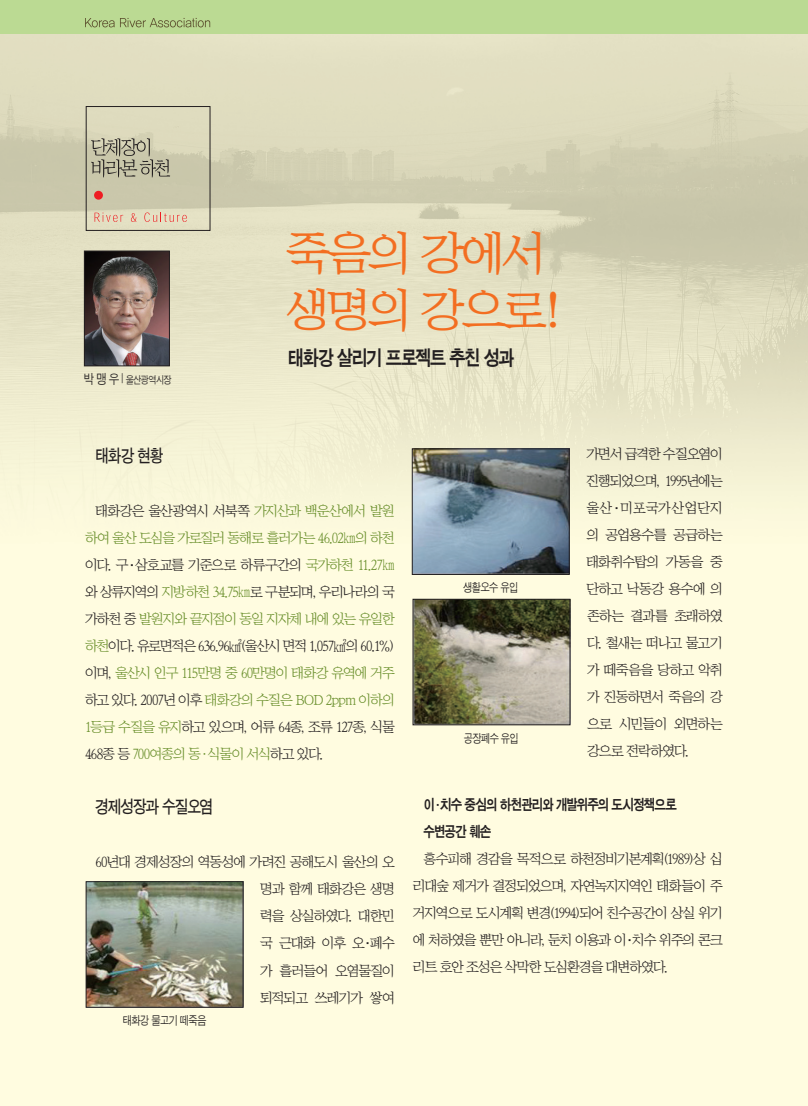
<style>
.page{position:relative;width:808px;height:1106px;background:#fff}
.page>*{position:absolute;margin:0;border:0;box-sizing:border-box;transform-origin:0 0}
.t1{font:48px/57.6px "San Ns B";letter-spacing:-.075em;color:#f36e21}
.t2{font:21px "Sand Kg";letter-spacing:-.075em;color:#231f20;scale:.85 1}
.t3{font:18px "Sand Tg";letter-spacing:-.09em;color:#231f20;scale:.85 1}
.t4{font:15px/27px "Sand Kg";letter-spacing:-.07em;color:#231f20;scale:.85 1}
.t5{font:14.25px/27px "San Ns M";letter-spacing:-.075em;color:#231f20;text-align:justify}
.t6{font:14.25px/27px "San Ns M";letter-spacing:-.075em;color:#688e2a;text-align:justify}
.t7{font:12px "Sand Jg";letter-spacing:-.05em;color:#231f20;scale:.85 1}
.t8{font:10.5px "Sand Jg";letter-spacing:-.05em;color:#231f20;scale:.85 1}
.s1{font-size:13.5px}
.s2{color:#231f20}
.s3{font-family:"Sand Jg";color:#231f20}
.s4{font-family:"Sand Jg"}
</style>
<div class="page">
<div style="left:0;top:0;width:808px;height:34px;background:#bbda93"></div>
<svg style="left:85px;top:18px;width:125px;height:9px"></svg>
<div style="left:0;top:34px;width:808px;height:1072px;background:#fffce0"></div>
<img style="left:0;top:34px;width:808px;height:541px">
<div style="left:86px;top:106px;width:124px;height:125px;border:1px solid #231f20"></div>
<svg style="left:95px;top:212px;width:28px;height:10px"></svg>
<svg style="left:131px;top:213px;width:6px;height:9px"></svg>
<svg style="left:144px;top:212px;width:43px;height:10px"></svg>
<svg style="left:91px;top:138px;width:79px;height:39px;background:#aeab94"></svg>
<div style="left:94px;top:191px;width:9px;height:9px;background:#ee1d23;border-radius:50%"></div>
<img style="left:86px;top:253px;width:81px;height:111px">
<div style="left:84px;top:251px;width:85px;height:115px;border:1px solid #231f20"></div>
<img style="left:88px;top:883px;width:153px;height:122px">
<div style="left:86px;top:881px;width:157px;height:126px;border:1px solid #231f20"></div>
<img style="left:414px;top:451px;width:153px;height:121px">
<div style="left:412px;top:449px;width:157px;height:125px;border:1px solid #231f20"></div>
<img style="left:415px;top:601px;width:153px;height:122px">
<div style="left:413px;top:599px;width:157px;height:126px;border:1px solid #231f20"></div>
<h1 class="t1" style="left:286px;top:224px;width:278px">죽음의 강에서 생명의 강으로!</h1>
<p class="t8" style="left:84px;top:375px;width:105px"><span class="s1">박 맹 우 |</span> 울산광역시장</p>
<h2 class="t2" style="left:288px;top:347px;width:268px">태화강 살리기 프로젝트 추친 성과</h2>
<p class="t3" style="left:96px;top:447px;width:82px">태화강 현황</p>
<p class="t6" style="left:85px;top:497px;width:311px;text-indent:11px"><span class="s2">태화강은 울산광역시 서북쪽</span> 가지산과 백운산에서 발원 하여 울산 도심을 가로질러 동해로 흘러가는 46.02㎞의 하천 <span class="s2">이다. 구</span><span class="s3">·</span><span class="s2">삼호교를 기준으로 하류구간의</span> 국가하천 11.27㎞<span class="s2">와 상류지역의</span> 지방하천 34.75㎞<span class="s2">로 구분되며, 우리나라의 국 가하천 중</span> 발원지와 끝지점이 동일 지자체 내에 있는 유일한 하천<span class="s2">이다. 유로면적은 636.96㎢(울산시 면적 1,057㎢의 60.1%) 이며,</span> 울산시 인구 115만명 중 60만명이 태화강 유역에 거주 <span class="s2">하고 있다. 2007년 이후</span> 태화강의 수질은 BOD 2ppm 이하의 1등급 수질을 유지<span class="s2">하고 있으며, 어류 64종, 조류 127종, 식물 468종 등</span> 700여종의 동·식물이 서식<span class="s2">하고 있다.</span></p>
<p class="t3" style="left:96px;top:798px;width:140px">경제성장과 수질오염</p>
<p class="t5" style="left:260px;top:848px;width:136px;text-indent:-165px">60년대 경제성장의 역동성에 가려진 공해도시 울산의 오 명과 함께 태화강은 생명 력을 상실하였다. 대한민 국 근대화 이후 오<span class="s4">·</span>폐수 가 흘러들어 오염물질이 퇴적되고 쓰레기가 쌓여</p>
<p class="t7" style="left:123px;top:1014px;width:99px">태화강 물고기 떼죽음</p>
<p class="t7" style="left:463px;top:581px;width:66px">생활오수 유입</p>
<p class="t7" style="left:464px;top:732px;width:66px">공장폐수 유입</p>
<p class="t5" style="left:586px;top:440px;width:138px">가면서 급격한 수질오염이 진행되었으며, 1995년에는 울산<span class="s4">·</span>미포국가산업단지 의 공업용수를 공급하는 태화취수탑의 가동을 중 단하고 낙동강 용수에 의 존하는 결과를 초래하였 다. 철새는 떠나고 물고기 가 떼죽음을 당하고 악취 가 진동하면서 죽음의 강 으로 시민들이 외면하는 강으로 전락하였다.</p>
<p class="t4" style="left:423px;top:791px;width:300px">이<span class="s4">·</span>치수 중심의 하천관리와 개발위주의 도시정책으로 수변공간 훼손</p>
<p class="t5" style="left:413px;top:845px;width:311px;text-indent:11px">홍수피해 경감을 목적으로 하천정비기본계획(1989)상 십 리대숲 제거가 결정되었으며, 자연녹지지역인 태화들이 주 거지역으로 도시계획 변경(1994)되어 친수공간이 상실 위기 에 처하였을 뿐만 아니라, 둔치 이용과 이<span class="s4">·</span>치수 위주의 콘크 리트 호안 조성은 삭막한 도심환경을 대변하였다.</p>
</div>
